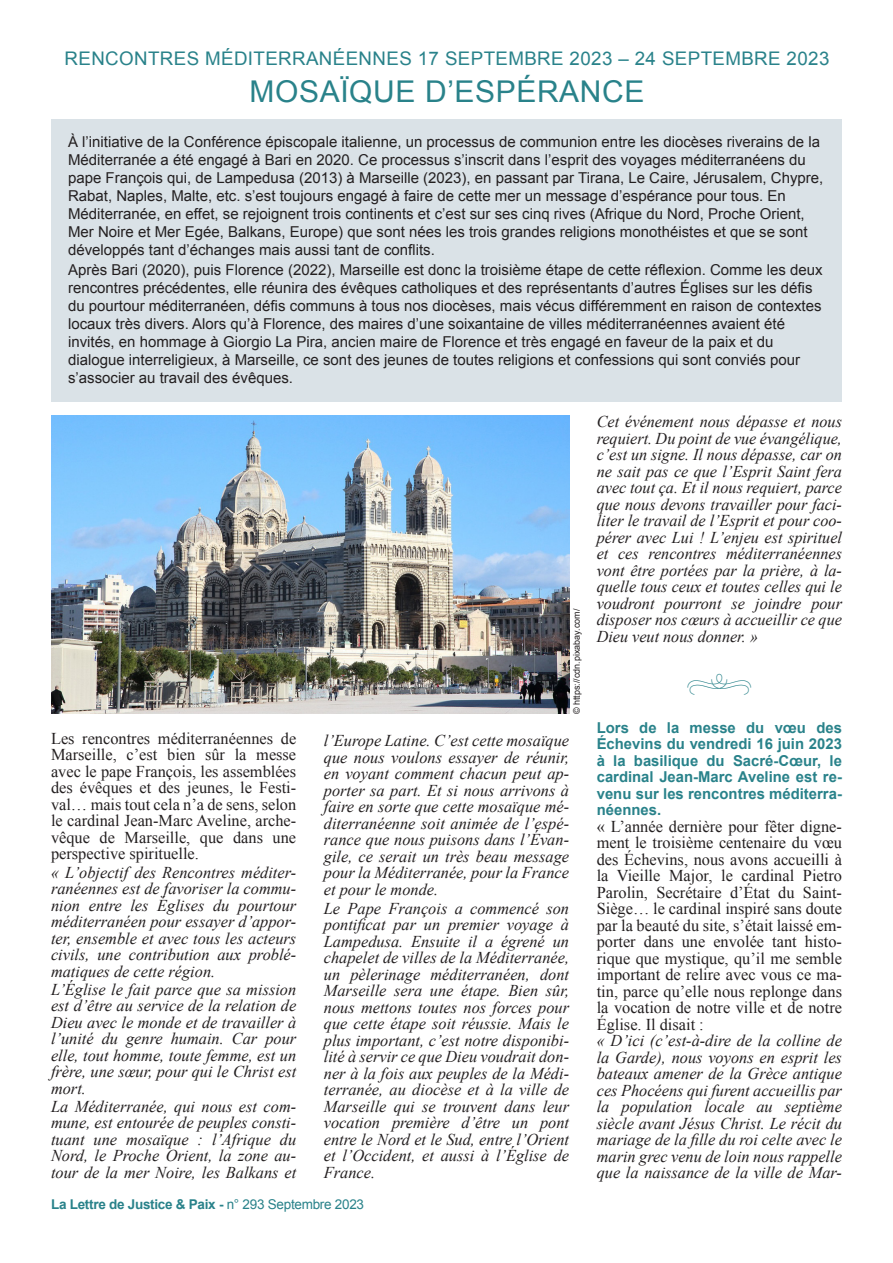
<style>
.page{position:relative;width:893px;height:1263px;background:#fff}
.page>*{position:absolute;margin:0;border:0;box-sizing:border-box;transform-origin:0 0}
.Headline{font:30px "Arial";letter-spacing:.02em;color:#29828a}
.Headline-2{font:18.75px "Arial";letter-spacing:.02em;color:#29828a}
.Copy{font:italic 16.5px/16.5px "Times New Roman";color:#231f20;text-align:justify}
.Copy-2{font:16.5px/16.5px "Times New Roman";color:#231f20;text-align:justify}
.Einleitung{font:15px/18px "Arial";color:#231f20}
.Copy-3{font:700 15px/16.5px "Arial";color:#29828a;text-align:justify}
.Arial_kursiv{font:700 13.5px "Arial";letter-spacing:-.02em;color:#29828a}
.Edito{font:9px "Arial";color:#231f20}
.s1{font-weight:400}
</style>
<div class="page">
<div style="left:51px;top:119px;width:791px;height:283px;background:#dae2e7"></div>
<img style="left:51px;top:416px;width:518px;height:297px">
<p class="Headline-2" style="left:65px;top:46px;width:766px">RENCONTRES MÉDITERRANÉENNES 17 SEPTEMBRE 2023 – 24 SEPTEMBRE 2023</p>
<p class="Headline" style="left:250px;top:72px;width:396px">MOSAÏQUE D’ESPÉRANCE</p>
<p class="Einleitung" style="left:68px;top:133px;width:757px">À l’initiative de la Conférence épiscopale italienne, un processus de communion entre les diocèses riverains de la Méditerranée a été engagé à Bari en 2020. Ce processus s’inscrit dans l’esprit des voyages méditerranéens du pape François qui, de Lampedusa (2013) à Marseille (2023), en passant par Tirana, Le Caire, Jérusalem, Chypre, Rabat, Naples, Malte, etc. s’est toujours engagé à faire de cette mer un message d’espérance pour tous. En Méditerranée, en effet, se rejoignent trois continents et c’est sur ses cinq rives (Afrique du Nord, Proche Orient, Mer Noire et Mer Egée, Balkans, Europe) que sont nées les trois grandes religions monothéistes et que se sont développés tant d’échanges mais aussi tant de conflits.</p>
<p class="Einleitung" style="left:68px;top:261px;width:756px">Après Bari (2020), puis Florence (2022), Marseille est donc la troisième étape de cette réflexion. Comme les deux rencontres précédentes, elle réunira des évêques catholiques et des représentants d’autres Églises sur les défis du pourtour méditerranéen, défis communs à tous nos diocèses, mais vécus différemment en raison de contextes locaux très divers. Alors qu’à Florence, des maires d’une soixantaine de villes méditerranéennes avaient été invités, en hommage à Giorgio La Pira, ancien maire de Florence et très engagé en faveur de la paix et du dialogue interreligieux, à Marseille, ce sont des jeunes de toutes religions et confessions qui sont conviés pour s’associer au travail des évêques.</p>
<p class="Copy-2" style="left:51px;top:730px;width:247px">Les rencontres méditerranéennes de Marseille, c’est bien sûr la messe avec le pape François, les assemblées des évêques et des jeunes, le Festi&shy;val… mais tout cela n’a de sens, selon le cardinal Jean-Marc Aveline, arche&shy;vêque de Marseille, que dans une perspective spirituelle.</p>
<p class="Copy" style="left:51px;top:863px;width:247px">« L’objectif des Rencontres méditer&shy;ranéennes est de favoriser la commu&shy;nion entre les Églises du pourtour méditerranéen pour essayer d’appor&shy;ter, ensemble et avec tous les acteurs civils, une contribution aux problé&shy;matiques de cette région.</p>
<p class="Copy" style="left:51px;top:980px;width:247px">L’Église le fait parce que sa mission est d’être au service de la relation de Dieu avec le monde et de travailler à l’unité du genre humain. Car pour elle, tout homme, toute femme, est un frère, une sœur, pour qui le Christ est mort.</p>
<p class="Copy" style="left:51px;top:1098px;width:247px">La Méditerranée, qui nous est com&shy;mune, est entourée de peuples consti&shy;tuant une mosaïque : l’Afrique du Nord, le Proche Orient, la zone au&shy;tour de la mer Noire, les Balkans et</p>
<p class="Edito" style="left:571px;top:714px;width:107px;rotate:-90deg">© https://cdn.pixabay.com/</p>
<p class="Copy" style="left:324px;top:732px;width:247px">l’Europe Latine. C’est cette mosaïque que nous voulons essayer de réunir, en voyant comment chacun peut ap&shy;porter sa part. Et si nous arrivons à faire en sorte que cette mosaïque mé&shy;diterranéenne soit animée de l’espé&shy;rance que nous puisons dans l’Évan&shy;gile, ce serait un très beau message pour la Méditerranée, pour la France et pour le monde.</p>
<p class="Copy" style="left:324px;top:900px;width:247px">Le Pape François a commencé son pontificat par un premier voyage à Lampedusa. Ensuite il a égrené un chapelet de villes de la Méditerranée, un pèlerinage méditerranéen, dont Marseille sera une étape. Bien sûr, nous mettons toutes nos forces pour que cette étape soit réussie. Mais le plus important, c’est notre disponibi&shy;lité à servir ce que Dieu voudrait don&shy;ner à la fois aux peuples de la Médi&shy;terranée, au diocèse et à la ville de Marseille qui se trouvent dans leur vocation première d’être un pont entre le Nord et le Sud, entre l’Orient et l’Occident, et aussi à l’Église de France.</p>
<p class="Arial_kursiv" style="left:51px;top:1195px;width:315px">La Lettre de Justice &amp; Paix - <span class="s1">n° 293 Septembre 2023</span></p>
<p class="Copy" style="left:597px;top:413px;width:247px">Cet événement nous dépasse et nous requiert. Du point de vue évangélique, c’est un signe. Il nous dépasse, car on ne sait pas ce que l’Esprit Saint fera avec tout ça. Et il nous requiert, parce que nous devons travailler pour faci&shy;liter le travail de l’Esprit et pour coo&shy;pérer avec Lui ! L’enjeu est spirituel et ces rencontres méditerranéennes vont être portées par la prière, à la&shy;quelle tous ceux et toutes celles qui le voudront pourront se joindre pour disposer nos cœurs à accueillir ce que Dieu veut nous donner. »</p>
<p class="Copy-3" style="left:597px;top:720px;width:247px">Lors de la messe du vœu des Échevins du vendredi 16 juin 2023 à la basilique du Sacré-Cœur, le cardinal Jean-Marc Aveline est re&shy;venu sur les rencontres méditerra&shy;néennes.</p>
<p class="Copy-2" style="left:597px;top:818px;width:247px">« L’année dernière pour fêter digne&shy;ment le troisième centenaire du vœu des Échevins, nous avons accueilli à la Vieille Major, le cardinal Pietro Parolin, Secrétaire d’État du Saint-Siège… le cardinal inspiré sans doute par la beauté du site, s’était laissé em&shy;porter dans une envolée tant histo&shy;rique que mystique, qu’il me semble important de relire avec vous ce ma&shy;tin, parce qu’elle nous replonge dans la vocation de notre ville et de notre Église. Il disait :</p>
<p class="Copy" style="left:597px;top:1032px;width:247px">« D’ici (c’est-à-dire de la colline de la Garde), nous voyons en esprit les bateaux amener de la Grèce antique ces Phocéens qui furent accueillis par la population locale au septième siècle avant Jésus Christ. Le récit du mariage de la fille du roi celte avec le marin grec venu de loin nous rappelle que la naissance de la ville de Mar-</p>
</div>
